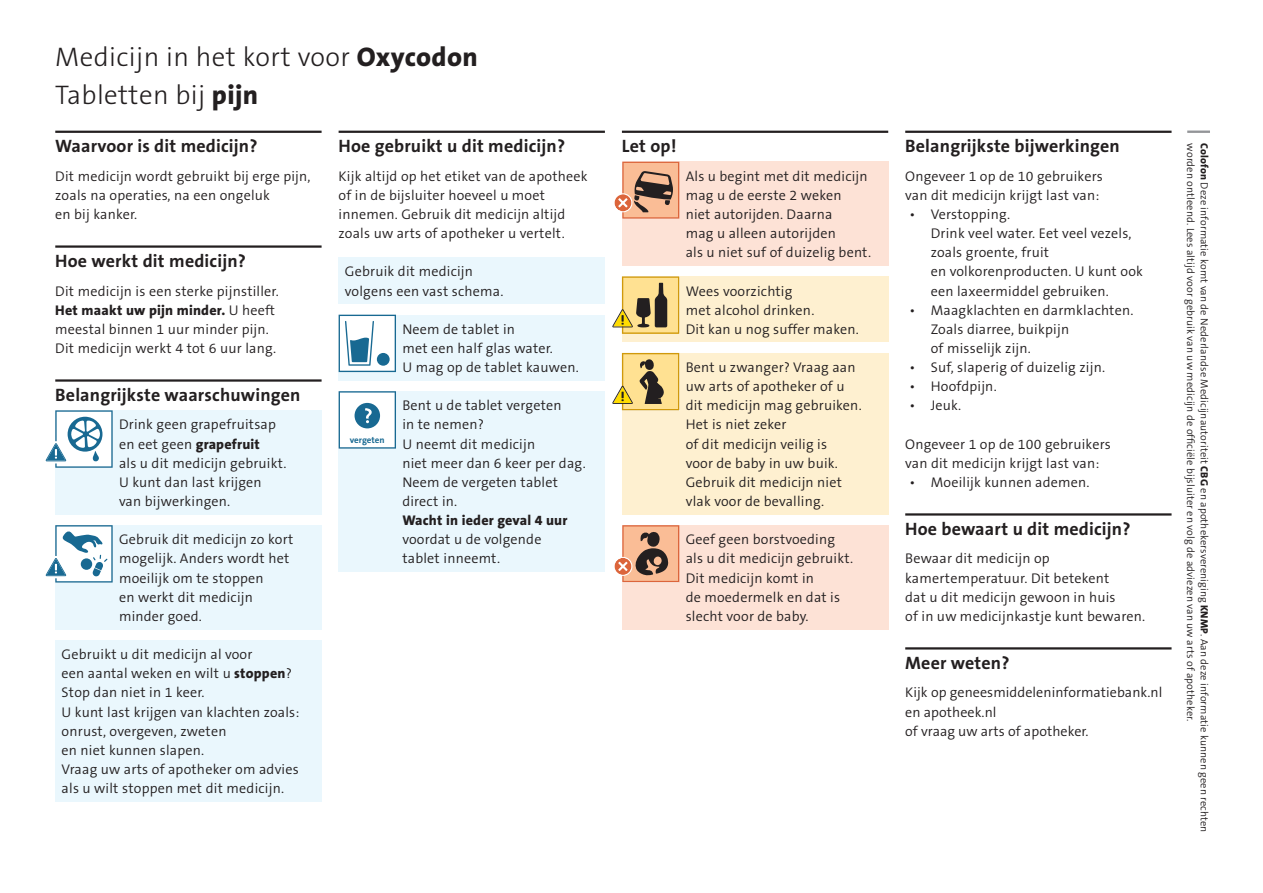
<style>
.page{position:relative;width:1263px;height:893px;background:#fff}
.page>*{position:absolute;margin:0;border:0;box-sizing:border-box;transform-origin:0 0}
.H1_page_title{font:300 27px "The Sans B3";letter-spacing:.015em;color:#231f20}
.H2_section_title{font:700 18px "The Sans B7";letter-spacing:.01em;color:#231f20}
.TEXT_section_wit{font:300 14.1px/19.2px "The Sans B4";letter-spacing:.015em;color:#231f20}
.TEXT_secion_BLAUW{font:300 14.1px/19.2px "The Sans B4";letter-spacing:.015em;color:#231f20}
.TEXT_secion_BLAUW_PI{font:300 14.1px/19.2px "The Sans B4";letter-spacing:.015em;color:#231f20}
.Waarschuwing_GEEL{font:300 14.1px/19.2px "The Sans B4";letter-spacing:.015em;color:#231f20}
.Waarschuwing_ROOD{font:300 14.1px/19.2px "The Sans B4";letter-spacing:.015em;color:#231f20}
.TEXT_section_MEER_WE{font:300 14.1px/19.2px "The Sans B4";letter-spacing:.005em;color:#231f20}
.t1{font:300 10.5px/13.5px "The Sans B4";letter-spacing:.01em;color:#231f20}
.t2{font:700 9px "The Sans B7";color:#186992}
.s1{font-family:"The Sans B8";font-weight:800}
</style>
<div class="page">
<hr style="left:1187px;top:131px;width:23px;height:2px;background:#939598">
<hr style="left:55px;top:131px;width:267px;height:2px;background:#231f20">
<hr style="left:55px;top:245px;width:267px;height:3px;background:#231f20">
<hr style="left:55px;top:379px;width:267px;height:3px;background:#231f20">
<div style="left:55px;top:410px;width:267px;height:104px;background:#eaf7fd"></div>
<div style="left:55px;top:525px;width:267px;height:104px;background:#eaf7fd"></div>
<div style="left:55px;top:640px;width:267px;height:161px;background:#eaf7fd"></div>
<hr style="left:339px;top:131px;width:266px;height:2px;background:#231f20">
<div style="left:339px;top:257px;width:266px;height:47px;background:#eaf7fd"></div>
<div style="left:339px;top:315px;width:266px;height:66px;background:#eaf7fd"></div>
<div style="left:339px;top:391px;width:266px;height:181px;background:#eaf7fd"></div>
<hr style="left:622px;top:131px;width:266px;height:2px;background:#231f20">
<div style="left:622px;top:162px;width:266px;height:104px;background:#fde2d6"></div>
<div style="left:622px;top:276px;width:266px;height:66px;background:#fef0d0"></div>
<div style="left:622px;top:353px;width:266px;height:161px;background:#fef0d0"></div>
<div style="left:622px;top:525px;width:266px;height:104px;background:#fde2d6"></div>
<hr style="left:905px;top:131px;width:266px;height:2px;background:#231f20">
<hr style="left:905px;top:513px;width:266px;height:3px;background:#231f20">
<hr style="left:905px;top:647px;width:266px;height:2px;background:#231f20">
<svg style="left:339px;top:315px;width:57px;height:57px;background:#c3d8e2"></svg>
<div style="left:377px;top:353px;width:13px;height:13px;background:#186992;border-radius:50%"></div>
<svg style="left:339px;top:391px;width:57px;height:58px;background:#cadce6"></svg>
<svg style="left:46px;top:410px;width:67px;height:58px;background:#c1d7e2"></svg>
<svg style="left:614px;top:162px;width:65px;height:57px;background:#ce9d82"></svg>
<svg style="left:612px;top:276px;width:67px;height:58px;background:#cdb77a"></svg>
<svg style="left:612px;top:353px;width:67px;height:57px;background:#d6be7e"></svg>
<svg style="left:614px;top:525px;width:65px;height:57px;background:#cc9b81"></svg>
<svg style="left:46px;top:525px;width:67px;height:58px;background:#c0d6e1"></svg>
<p class="H1_page_title" style="left:55px;top:43px;width:424px">Medicijn in het kort voor <span class="s1">Oxycodon</span></p>
<p class="H1_page_title" style="left:55px;top:81px;width:204px">Tabletten bij <span class="s1">pijn</span></p>
<p class="H2_section_title" style="left:55px;top:136px;width:204px">Waarvoor is dit medicijn?</p>
<p class="TEXT_section_wit" style="left:55px;top:167px;width:257px">Dit medicijn wordt gebruikt bij erge pijn, zoals na operaties, na een ongeluk<br>en bij kanker.</p>
<p class="H2_section_title" style="left:55px;top:251px;width:192px">Hoe werkt dit medicijn?</p>
<p class="TEXT_section_wit" style="left:55px;top:282px;width:225px">Dit medicijn is een sterke pijnstiller.<br><span class="s1">Het maakt uw pijn minder.</span> U heeft meestal binnen 1 uur minder pijn.<br>Dit medicijn werkt 4 tot 6 uur lang.</p>
<p class="H2_section_title" style="left:55px;top:385px;width:247px">Belangrijkste waarschuwingen</p>
<p class="TEXT_secion_BLAUW_PI" style="left:119px;top:416px;width:169px">Drink geen grapefruitsap en eet geen <span class="s1">grapefruit<br></span>als u dit medicijn gebruikt.<br>U kunt dan last krijgen van bijwerkingen.</p>
<p class="TEXT_secion_BLAUW_PI" style="left:119px;top:531px;width:176px">Gebruik dit medicijn zo kort mogelijk. Anders wordt het moeilijk om te stoppen<br>en werkt dit medicijn minder goed.</p>
<p class="TEXT_secion_BLAUW" style="left:62px;top:646px;width:239px">Gebruikt u dit medicijn al voor<br>een aantal weken en wilt u <span class="s1">stoppen</span>?<br>Stop dan niet in 1 keer.<br>U kunt last krijgen van klachten zoals: onrust, overgeven, zweten<br>en niet kunnen slapen.<br>Vraag uw arts of apotheker om advies als u wilt stoppen met dit medicijn.</p>
<p class="H2_section_title" style="left:339px;top:136px;width:228px">Hoe gebruikt u dit medicijn?</p>
<p class="TEXT_section_wit" style="left:339px;top:167px;width:250px">Kijk altijd op het etiket van de apotheek of in de bijsluiter hoeveel u moet innemen. Gebruik dit medicijn altijd zoals uw arts of apotheker u vertelt.</p>
<p class="TEXT_secion_BLAUW" style="left:345px;top:263px;width:160px">Gebruik dit medicijn volgens een vast schema.</p>
<p class="TEXT_secion_BLAUW_PI" style="left:402px;top:320px;width:178px">Neem de tablet in<br>met een half glas water.<br>U mag op de tablet kauwen.</p>
<p class="TEXT_secion_BLAUW_PI" style="left:402px;top:397px;width:185px">Bent u de tablet vergeten<br>in te nemen?<br>U neemt dit medicijn<br>niet meer dan 6 keer per dag.<br>Neem de vergeten tablet direct in.<br><span class="s1">Wacht in ieder geval 4 uur </span>voordat u de volgende<br>tablet inneemt.</p>
<p class="t2" style="left:350px;top:435px;width:36px">vergeten</p>
<p class="H2_section_title" style="left:622px;top:136px;width:56px">Let op!</p>
<p class="Waarschuwing_ROOD" style="left:686px;top:167px;width:187px">Als u begint met dit medicijn mag u de eerste 2 weken<br>niet autorijden. Daarna<br>mag u alleen autorijden<br>als u niet suf of duizelig bent.</p>
<p class="Waarschuwing_GEEL" style="left:686px;top:282px;width:175px">Wees voorzichtig<br>met alcohol drinken.<br>Dit kan u nog suffer maken.</p>
<p class="Waarschuwing_GEEL" style="left:686px;top:359px;width:177px">Bent u zwanger? Vraag aan uw arts of apotheker of u dit medicijn mag gebruiken.<br>Het is niet zeker<br>of dit medicijn veilig is<br>voor de baby in uw buik.<br>Gebruik dit medicijn niet vlak voor de bevalling.</p>
<p class="Waarschuwing_ROOD" style="left:686px;top:531px;width:169px">Geef geen borstvoeding als u dit medicijn gebruikt.<br>Dit medicijn komt in<br>de moedermelk en dat is slecht voor de baby.</p>
<p class="H2_section_title" style="left:905px;top:136px;width:216px">Belangrijkste bijwerkingen</p>
<p class="TEXT_section_wit" style="left:905px;top:167px;width:199px">Ongeveer 1 op de 10 gebruikers van dit medicijn krijgt last van:</p>
<p class="TEXT_secion_BLAUW" style="left:931px;top:205px;width:214px;text-indent:-21px">• Verstopping.<br>Drink veel water. Eet veel vezels, zoals groente, fruit<br>en volkorenproducten. U kunt ook een laxeermiddel gebruiken.</p>
<p class="TEXT_secion_BLAUW" style="left:931px;top:301px;width:204px;text-indent:-21px">• Maagklachten en darmklachten.<br>Zoals diarree, buikpijn<br>of misselijk zijn.</p>
<p class="TEXT_secion_BLAUW" style="left:909px;top:359px;width:197px">• Suf, slaperig of duizelig zijn.</p>
<p class="TEXT_secion_BLAUW" style="left:909px;top:378px;width:89px">• Hoofdpijn.</p>
<p class="TEXT_secion_BLAUW" style="left:909px;top:397px;width:53px">• Jeuk.</p>
<p class="TEXT_section_wit" style="left:905px;top:435px;width:207px">Ongeveer 1 op de 100 gebruikers van dit medicijn krijgt last van:</p>
<p class="TEXT_secion_BLAUW" style="left:909px;top:473px;width:182px">• Moeilijk kunnen ademen.</p>
<p class="H2_section_title" style="left:905px;top:519px;width:227px">Hoe bewaart u dit medicijn?</p>
<p class="TEXT_section_wit" style="left:905px;top:550px;width:241px">Bewaar dit medicijn op kamertemperatuur. Dit betekent<br>dat u dit medicijn gewoon in huis<br>of in uw medicijnkastje kunt bewaren.</p>
<p class="H2_section_title" style="left:905px;top:653px;width:106px">Meer weten?</p>
<p class="TEXT_section_MEER_WE" style="left:905px;top:684px;width:259px">Kijk op geneesmiddeleninformatiebank.nl en apotheek.nl<br>of vraag uw arts of apotheker.</p>
<p class="t1" style="left:1210px;top:143px;width:691px;rotate:90deg"><span class="s1">Colofon</span> Deze informatie komt van de Nederlandse Medicijnautoriteit <span class="s1">CBG</span> en apothekersvereniging <span class="s1">KNMP</span>. Aan deze informatie kunnen geen rechten worden ontleend. Lees altijd voor gebruik van uw medicijn de officiële bijsluiter en volg de adviezen van uw arts of apotheker.</p>
</div>
